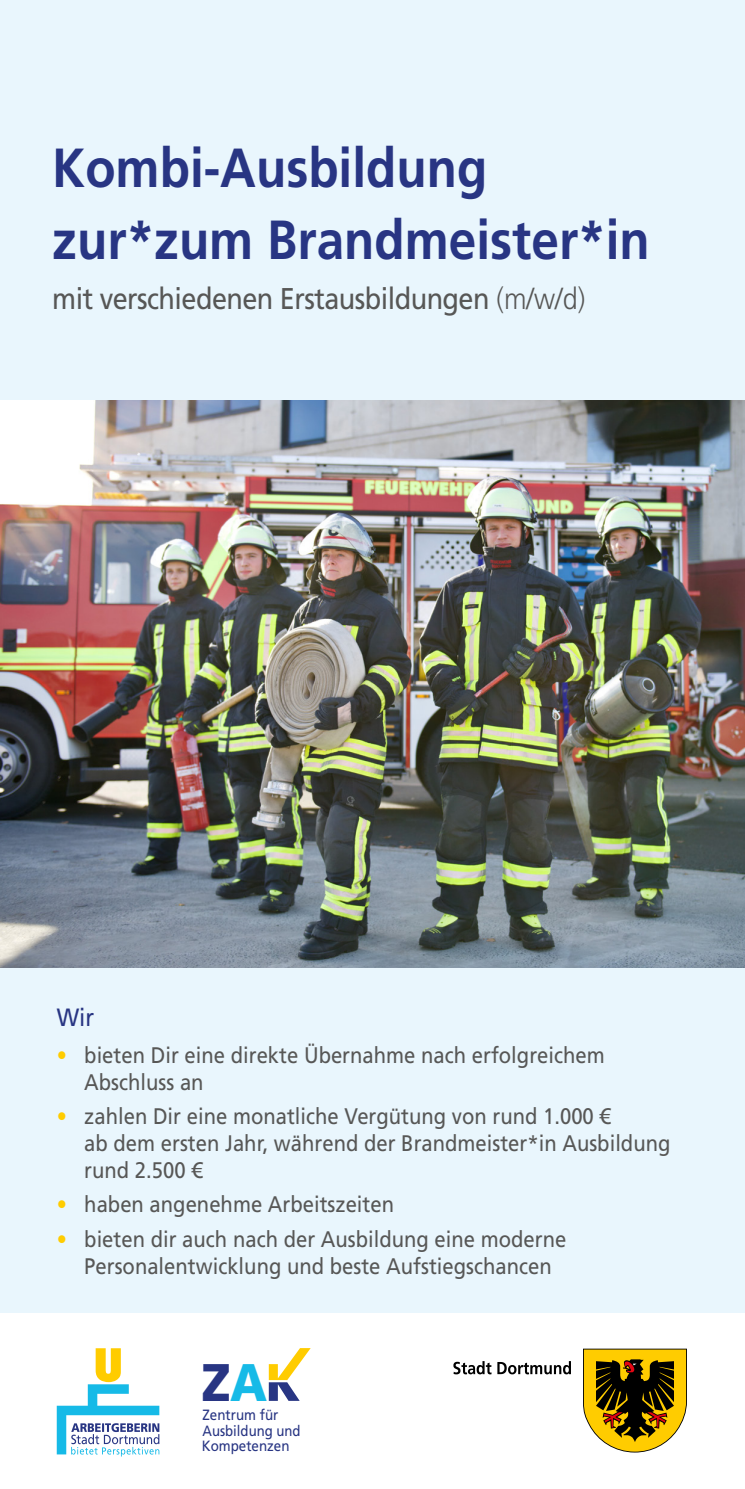
<style>
.page{position:relative;width:745px;height:1489px;background:#fff}
.page>*{position:absolute;margin:0;border:0;box-sizing:border-box;transform-origin:0 0}
.t1{font:700 55px/72px "Frutiger LT Pro";color:#283583;scale:.9 1}
.t2{font:900 52.75px "Frutiger LT";color:#283583;scale:.9 1}
.t3{font:30px "Frutiger LT Pro";letter-spacing:-.02em;color:#575756;scale:.9 1}
.t4{font:25px "Frutiger LT Pro";color:#283583;scale:.9 1}
.t5{font:22.5px/27px "Frutiger LT Pro";color:#575756;scale:.9 1}
.t6{font:14.75px/16px "Frutiger LT";color:#283583;scale:.9 1}
.s1{font-weight:300}
.s2{color:#fc0}
.s3{color:#16bae7}
</style>
<div class="page">
<div style="left:0;top:0;width:744px;height:1312px;background:#e9f6fd"></div>
<img style="left:0;top:400px;width:744px;height:567px">
<svg style="left:583px;top:1348px;width:103px;height:104px;background:#9a7d1b"></svg>
<svg style="left:453px;top:1361px;width:38px;height:13px"></svg>
<svg style="left:497px;top:1361px;width:73px;height:13px"></svg>
<svg style="left:268px;top:1348px;width:42px;height:52px"></svg>
<svg style="left:57px;top:1348px;width:102px;height:108px"></svg>
<h1 class="t1" style="left:52px;top:132px;width:665px">Kombi-Ausbildung zur*zum Brandmeister*in</h1>
<h3 class="t3" style="left:52px;top:281px;width:593px">mit verschiedenen Erstausbildungen <span class="s1">(m/w/d)</span></h3>
<p class="t4" style="left:57px;top:1002px;width:43px">Wir</p>
<p class="t5" style="left:84px;top:1041px;width:579px;text-indent:-28px"><span class="s2">•</span> bieten Dir eine direkte Übernahme nach erfolgreichem<br>Abschluss an</p>
<p class="t5" style="left:84px;top:1102px;width:652px;text-indent:-27px"><span class="s2">•</span> zahlen Dir eine monatliche Vergütung von rund 1.000 €<br>ab dem ersten Jahr, während der Brandmeister*in Ausbildung rund 2.500 €</p>
<p class="t5" style="left:57px;top:1191px;width:376px"><span class="s2">•</span> haben angenehme Arbeitszeiten</p>
<p class="t5" style="left:57px;top:1225px;width:567px;text-align:center"><span class="s2">•</span> bieten dir auch nach der Ausbildung eine moderne<br>Personalentwicklung und beste Aufstiegschancen</p>
<h2 class="t2" style="left:201px;top:1350px;width:74px">Z<span class="s3">A</span></h2>
<p class="t6" style="left:201px;top:1406px;width:111px">Zentrum für<br>Ausbildung und<br>Kompetenzen</p>
</div>
